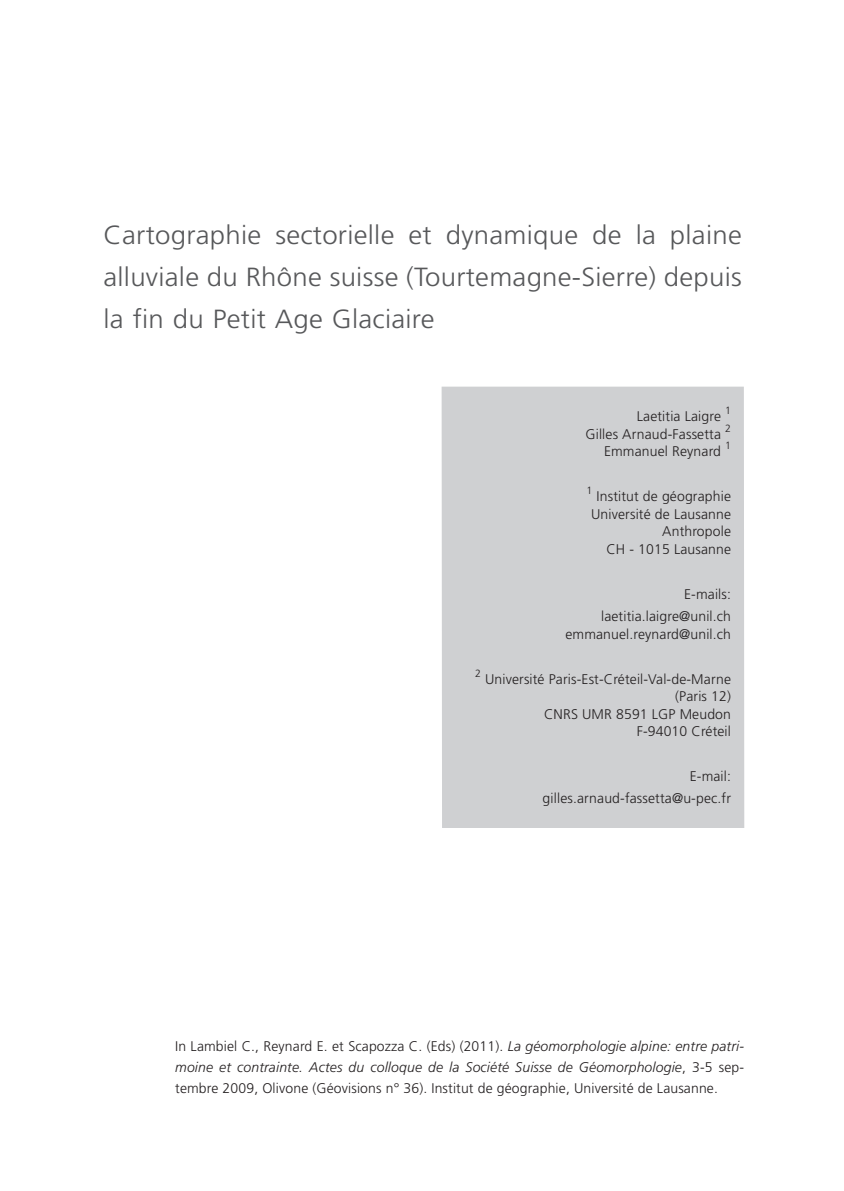
<style>
.page{position:relative;width:844px;height:1191px;background:#fff}
.page>*{position:absolute;margin:0;border:0;box-sizing:border-box;transform-origin:0 0}
.Titre_1{font:300 26.25px/42px "Frutiger LT Std";letter-spacing:.01em;color:#57585a;text-align:justify;scale:1.05 1}
.A_Auteur{font:300 14px/17.5px "Frutiger LT Std";letter-spacing:.01em;color:#231f20;text-align:right}
.Texte{font:300 14px/21px "Frutiger LT Std";letter-spacing:.01em;color:#231f20;text-align:justify}
.A_Auteur-2{font:300 10.5px "Frutiger LT Std";color:#231f20}
.s1{font-style:italic}
</style>
<div class="page">
<div style="left:442px;top:387px;width:302px;height:441px;background:#cfd0d2"></div>
<p class="Titre_1" style="left:103px;top:215px;width:609px">Cartographie sectorielle et dynamique de la plaine alluviale du Rhône suisse (Tourtemagne-Sierre) depuis la fin du Petit Age Glaciaire</p>
<p class="A_Auteur-2" style="left:725px;top:405px;width:7px">1</p>
<p class="A_Auteur" style="left:637px;top:408px;width:86px">Laetitia Laigre</p>
<p class="A_Auteur-2" style="left:725px;top:422px;width:7px">2</p>
<p class="A_Auteur" style="left:585px;top:425px;width:137px">Gilles Arnaud-Fassetta</p>
<p class="A_Auteur-2" style="left:725px;top:440px;width:7px">1</p>
<p class="A_Auteur" style="left:604px;top:443px;width:118px">Emmanuel Reynard</p>
<p class="A_Auteur-2" style="left:586px;top:485px;width:7px">1</p>
<p class="A_Auteur" style="left:591px;top:488px;width:141px">Institut de géographie<br>Université de Lausanne<br>Anthropole<br>CH - 1015 Lausanne</p>
<p class="A_Auteur" style="left:684px;top:585px;width:48px">E-mails:</p>
<p class="A_Auteur" style="left:565px;top:608px;width:167px">laetitia.laigre@unil.ch emmanuel.reynard@unil.ch</p>
<p class="A_Auteur-2" style="left:475px;top:667px;width:7px">2</p>
<p class="A_Auteur" style="left:485px;top:670px;width:247px">Université Paris-Est-Créteil-Val-de-Marne (Paris 12)<br>CNRS UMR 8591 LGP Meudon<br>F-94010 Créteil</p>
<p class="A_Auteur" style="left:690px;top:768px;width:43px">E-mail:</p>
<p class="A_Auteur" style="left:543px;top:790px;width:190px">gilles.arnaud-fassetta@u-pec.fr</p>
<p class="Texte" style="left:175px;top:1036px;width:570px">In Lambiel C., Reynard E. et Scapozza C. (Eds) (2011). <span class="s1">La géomorphologie alpine: entre patri&shy;moine et contrainte. Actes du colloque de la Société Suisse de Géomorphologie</span>, 3-5 sep&shy;tembre 2009, Olivone (Géovisions n° 36). Institut de géographie, Université de Lausanne.</p>
</div>
